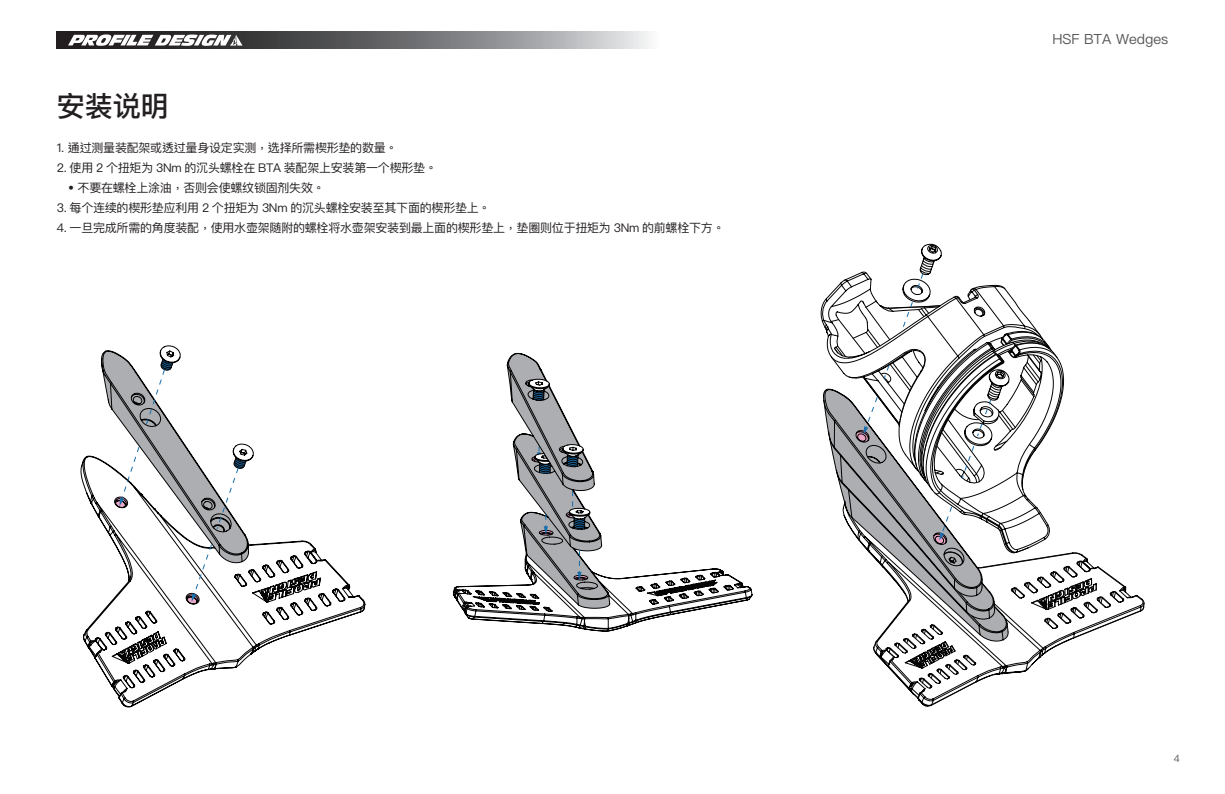
<style>
.page{position:relative;width:1225px;height:794px;background:#fff}
.page>*{position:absolute;margin:0;border:0;box-sizing:border-box;transform-origin:0 0}
.Page_Title{font:500 28px "Ping Fang TC";color:#231f20}
.t1{font:14px "Ping Fang TC";color:#57585a}
.t2{font:12px "Ping Fang TC";letter-spacing:-.02em;color:#231f20}
.t3{font:10px "Ping Fang TC";color:#57585a}
</style>
<div class="page">
<svg style="left:57px;top:32px;width:592px;height:17px"></svg>
<svg style="left:68px;top:34px;width:174px;height:12px"></svg>
<svg style="left:80px;top:455px;width:285px;height:252px"></svg>
<svg style="left:99px;top:350px;width:149px;height:254px"></svg>
<svg style="left:160px;top:345px;width:359px;height:208px"></svg>
<svg style="left:823px;top:244px;width:320px;height:462px"></svg>
<svg style="left:453px;top:353px;width:299px;height:278px"></svg>
<svg style="left:507px;top:353px;width:103px;height:257px"></svg>
<p class="Page_Title" style="left:57px;top:88px;width:113px">安装说明</p>
<p class="t2" style="left:57px;top:140px;width:342px">1. 通过测量装配架或透过量身设定实测，选择所需楔形垫的数量。</p>
<p class="t2" style="left:57px;top:160px;width:382px">2. 使用 2 个扭矩为 3Nm 的沉头螺栓在 BTA 装配架上安装第一个楔形垫。</p>
<p class="t2" style="left:68px;top:181px;width:258px">• 不要在螺栓上涂油，否则会使螺纹锁固剂失效。</p>
<p class="t2" style="left:57px;top:201px;width:435px">3. 每个连续的楔形垫应利用 2 个扭矩为 3Nm 的沉头螺栓安装至其下面的楔形垫上。</p>
<p class="t2" style="left:57px;top:221px;width:669px">4. 一旦完成所需的角度装配，使用水壶架随附的螺栓将水壶架安装到最上面的楔形垫上，垫圈则位于扭矩为 3Nm 的前螺栓下方。</p>
<p class="t1" style="left:1052px;top:30px;width:117px">HSF BTA Wedges</p>
<p class="t3" style="left:1174px;top:752px;width:7px">4</p>
</div>
